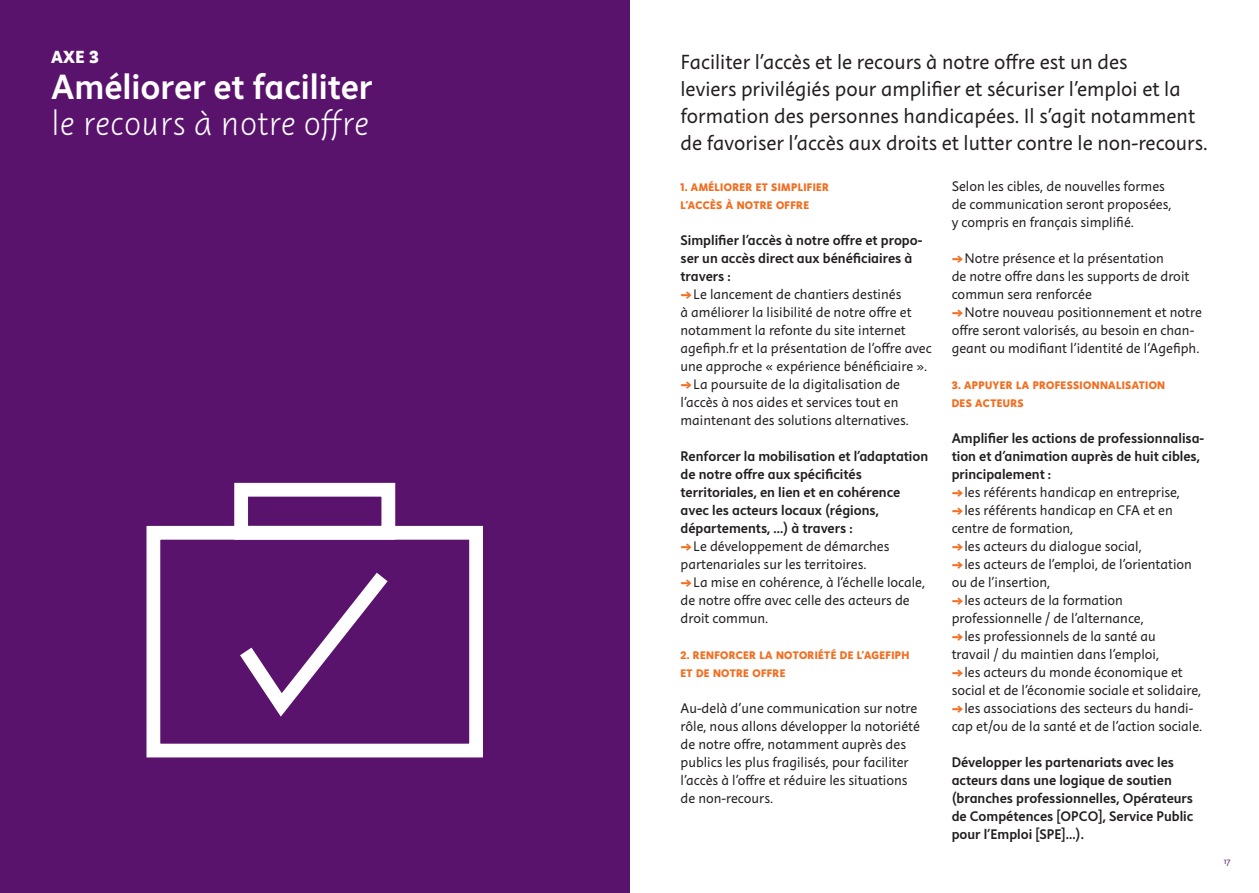
<style>
.page{position:relative;width:1259px;height:893px;background:#fff}
.page>*{position:absolute;margin:0;border:0;box-sizing:border-box;transform-origin:0 0}
.H1-Titre-Chapitre{font:36px/36px "Instant 4 Slow";color:#fff}
.Agefiph-Chapo-SC{font:21px/27px "Instant 3";color:#231f20}
.H1-Titre-Chapitre-2{font:800 18px "Instant 5";color:#fff}
.Agefiph-Texte_couran{font:14.25px/18px "Instant 3";color:#231f20}
.Agefiph-Texte_couran-2{font:14.25px/18px "Instant 4 Slow";color:#231f20}
.Agefiph-Texte_couran-3{font:800 11.25px/18px "Instant 5";letter-spacing:.03em;color:#f36e21}
.t1{font:9px "Instant 3";color:#5a136d}
.s1{font-family:"Instant 2 Quick"}
.s2{font-family:"Instant 5";font-weight:800;color:#f36e21}
</style>
<div class="page">
<div style="left:0;top:0;width:629px;height:893px;background:#5a136d"></div>
<div style="left:234px;top:483px;width:161px;height:57px;border:14px solid #fff"></div>
<div style="left:146px;top:526px;width:337px;height:231px;border:14px solid #fff"></div>
<svg style="left:240px;top:572px;width:148px;height:145px"></svg>
<p class="H1-Titre-Chapitre-2" style="left:51px;top:44px;width:49px">AXE 3</p>
<p class="H1-Titre-Chapitre" style="left:51px;top:69px;width:323px">Améliorer et faciliter <span class="s1">le recours à notre offre</span></p>
<p class="Agefiph-Chapo-SC" style="left:680px;top:49px;width:528px">Faciliter l’accès et le recours à notre offre est un des<br>leviers privilégiés pour amplifier et sécuriser l’emploi et la formation des personnes handicapées. Il s’agit notamment de favoriser l’accès aux droits et lutter contre le non-recours.</p>
<p class="Agefiph-Texte_couran-3" style="left:680px;top:177px;width:150px">1. AMÉLIORER ET SIMPLIFIER<br>L’ACCÈS À NOTRE OFFRE</p>
<p class="Agefiph-Texte_couran-2" style="left:680px;top:231px;width:243px">Simplifier l’accès à notre offre et propo&shy;ser un accès direct aux bénéficiaires à travers :</p>
<p class="Agefiph-Texte_couran" style="left:680px;top:285px;width:253px"><span class="s2">→</span>Le lancement de chantiers destinés<br>à améliorer la lisibilité de notre offre et notamment la refonte du site internet agefiph.fr et la présentation de l’offre avec une approche « expérience bénéficiaire ».</p>
<p class="Agefiph-Texte_couran" style="left:680px;top:375px;width:230px"><span class="s2">→</span>La poursuite de la digitalisation de l’accès à nos aides et services tout en maintenant des solutions alternatives.</p>
<p class="Agefiph-Texte_couran-2" style="left:680px;top:447px;width:249px">Renforcer la mobilisation et l’adaptation de notre offre aux spécificités territoriales, en lien et en cohérence avec les acteurs locaux (régions, départements, …) à travers :</p>
<p class="Agefiph-Texte_couran" style="left:680px;top:537px;width:210px"><span class="s2">→</span>Le développement de démarches partenariales sur les territoires.</p>
<p class="Agefiph-Texte_couran" style="left:680px;top:573px;width:246px"><span class="s2">→</span>La mise en cohérence, à l’échelle locale, de notre offre avec celle des acteurs de droit commun.</p>
<p class="Agefiph-Texte_couran-3" style="left:680px;top:645px;width:230px">2. RENFORCER LA NOTORIÉTÉ DE L’AGEFIPH<br>ET DE NOTRE OFFRE</p>
<p class="Agefiph-Texte_couran" style="left:680px;top:699px;width:241px">Au-delà d’une communication sur notre rôle, nous allons développer la notoriété de notre offre, notamment auprès des publics les plus fragilisés, pour faciliter l’accès à l’offre et réduire les situations de non-recours.</p>
<p class="Agefiph-Texte_couran" style="left:951px;top:177px;width:221px">Selon les cibles, de nouvelles formes de communication seront proposées, y compris en français simplifié.</p>
<p class="Agefiph-Texte_couran" style="left:951px;top:249px;width:239px"><span class="s2">→</span>Notre présence et la présentation<br>de notre offre dans les supports de droit commun sera renforcée</p>
<p class="Agefiph-Texte_couran" style="left:951px;top:303px;width:252px"><span class="s2">→</span>Notre nouveau positionnement et notre offre seront valorisés, au besoin en chan&shy;geant ou modifiant l’identité de l’Agefiph.</p>
<p class="Agefiph-Texte_couran-3" style="left:951px;top:375px;width:215px">3. APPUYER LA PROFESSIONNALISATION<br>DES ACTEURS</p>
<p class="Agefiph-Texte_couran-2" style="left:951px;top:429px;width:254px">Amplifier les actions de professionnalisa&shy;tion et d’animation auprès de huit cibles, principalement :</p>
<p class="Agefiph-Texte_couran" style="left:951px;top:483px;width:230px"><span class="s2">→</span>les référents handicap en entreprise,</p>
<p class="Agefiph-Texte_couran" style="left:951px;top:501px;width:222px"><span class="s2">→</span>les référents handicap en CFA et en centre de formation,</p>
<p class="Agefiph-Texte_couran" style="left:951px;top:537px;width:192px"><span class="s2">→</span>les acteurs du dialogue social,</p>
<p class="Agefiph-Texte_couran" style="left:951px;top:555px;width:242px"><span class="s2">→</span>les acteurs de l’emploi, de l’orientation ou de l’insertion,</p>
<p class="Agefiph-Texte_couran" style="left:951px;top:591px;width:194px"><span class="s2">→</span>les acteurs de la formation professionnelle / de l’alternance,</p>
<p class="Agefiph-Texte_couran" style="left:951px;top:627px;width:209px"><span class="s2">→</span>les professionnels de la santé au travail / du maintien dans l’emploi,</p>
<p class="Agefiph-Texte_couran" style="left:951px;top:663px;width:251px"><span class="s2">→</span>les acteurs du monde économique et social et de l’économie sociale et solidaire,</p>
<p class="Agefiph-Texte_couran" style="left:951px;top:699px;width:252px"><span class="s2">→</span>les associations des secteurs du handi&shy;cap et/ou de la santé et de l'action sociale.</p>
<p class="Agefiph-Texte_couran-2" style="left:951px;top:753px;width:243px">Développer les partenariats avec les acteurs dans une logique de soutien (branches professionnelles, Opérateurs de Compétences [OPCO], Service Public pour l’Emploi [SPE]…).</p>
<p class="t1" style="left:1223px;top:855px;width:8px">17</p>
</div>
